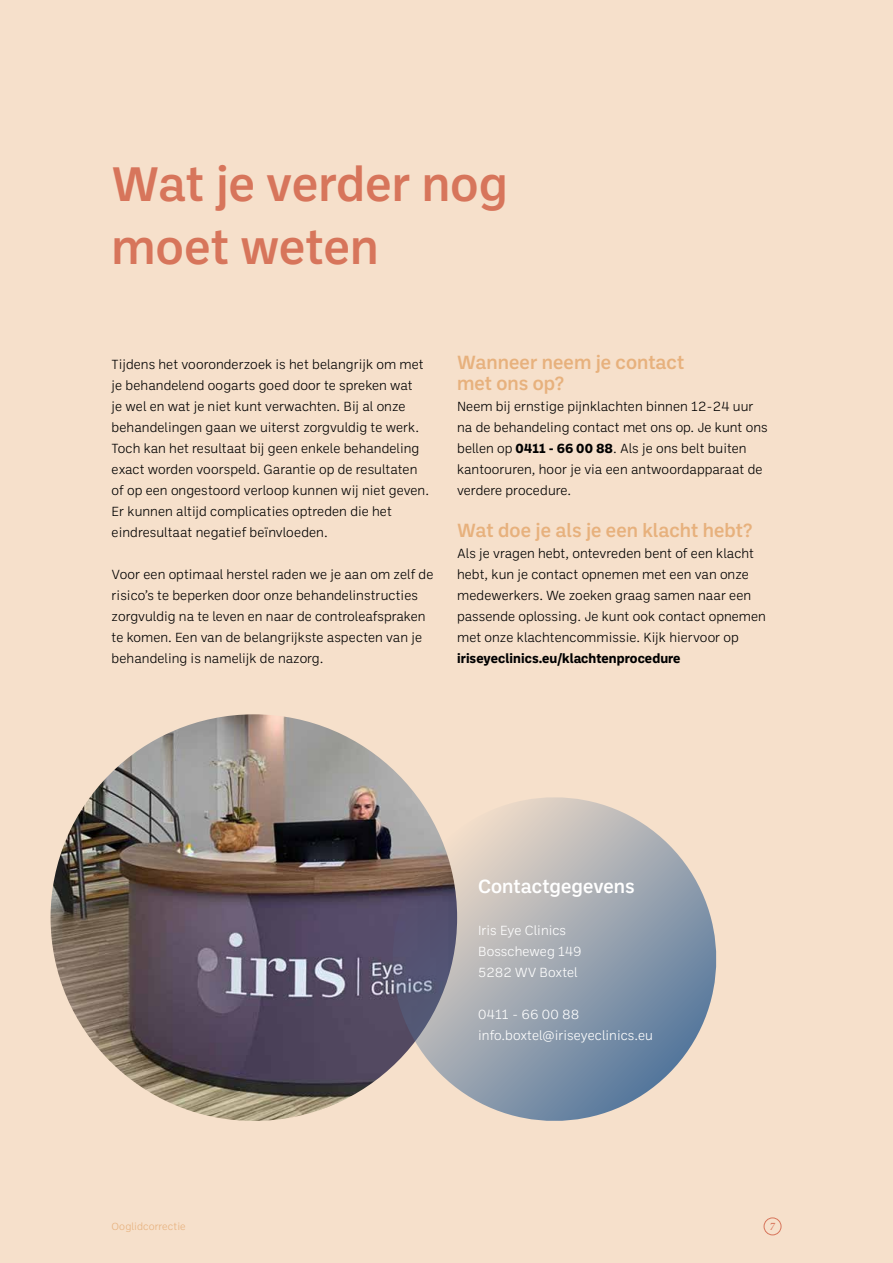
<style>
.page{position:relative;width:893px;height:1263px;background:#f6e0cb}
.page>*{position:absolute;margin:0;border:0;box-sizing:border-box;transform-origin:0 0}
.t1{font:500 49.5px/63px "Ballinger";color:#d7755b}
.t2{font:500 19.5px/21px "Ballinger";color:#e7b17d}
.t3{font:500 19.5px "Ballinger";color:#fff}
.t4{font:300 13.5px/21px "Ballinger";color:#000}
.t5{font:300 13.5px/21px "Ballinger";color:#fff}
.t6{font:700 13.5px "Ballinger";color:#000}
.t7{font:300 10.5px "Ballinger";color:#e7b17d}
.t8{font:italic 10.5px "Mencken Std";color:#d7755b}
.s1{font-weight:700}
</style>
<div class="page">
<div style="left:764px;top:1217px;width:17px;height:18px;border:1px solid #d7755b;border-radius:50%"></div>
<img style="left:51px;top:714px;width:406px;height:407px;border-radius:203px">
<svg style="left:377px;top:781px;width:340px;height:340px"></svg>
<h1 class="t1" style="left:112px;top:150px;width:398px">Wat je verder nog moet weten</h1>
<p class="t4" style="left:112px;top:353px;width:319px">Tijdens het vooronderzoek is het belangrijk om met je behandelend oogarts goed door te spreken wat<br>je wel en wat je niet kunt verwachten. Bij al onze behandelingen gaan we uiterst zorgvuldig te werk.<br>Toch kan het resultaat bij geen enkele behandeling exact worden voorspeld. Garantie op de resultaten of op een ongestoord verloop kunnen wij niet geven.<br>Er kunnen altijd complicaties optreden die het eindresultaat negatief beïnvloeden.</p>
<p class="t4" style="left:112px;top:563px;width:323px">Voor een optimaal herstel raden we je aan om zelf de risico’s te beperken door onze behandelinstructies zorgvuldig na te leven en naar de controleafspraken te komen. Een van de belangrijkste aspecten van je behandeling is namelijk de nazorg.</p>
<h2 class="t2" style="left:457px;top:351px;width:229px">Wanneer neem je contact met ons op?</h2>
<p class="t4" style="left:457px;top:395px;width:312px">Neem bij ernstige pijnklachten binnen 12-24 uur na de behandeling contact met ons op. Je kunt ons bellen op <span class="s1">0411 - 66 00 88</span>. Als je ons belt buiten kantooruren, hoor je via een antwoordapparaat de verdere procedure.</p>
<h2 class="t2" style="left:457px;top:519px;width:297px">Wat doe je als je een klacht hebt?</h2>
<p class="t4" style="left:457px;top:542px;width:310px">Als je vragen hebt, ontevreden bent of een klacht hebt, kun je contact opnemen met een van onze medewerkers. We zoeken graag samen naar een passende oplossing. Je kunt ook contact opnemen met onze klachtencommissie. Kijk hiervoor op</p>
<p class="t6" style="left:457px;top:649px;width:225px">iriseyeclinics.eu/klachtenprocedure</p>
<h2 class="t3" style="left:478px;top:872px;width:158px">Contactgegevens</h2>
<p class="t5" style="left:478px;top:919px;width:105px">Iris Eye Clinics<br>Bosscheweg 149<br>5282 WV Boxtel</p>
<p class="t5" style="left:478px;top:1003px;width:176px">0411 - 66 00 88 info.boxtel@iriseyeclinics.eu</p>
<p class="t7" style="left:112px;top:1219px;width:76px">Ooglidcorrectie</p>
<p class="t8" style="left:770px;top:1220px;width:7px">7</p>
</div>
